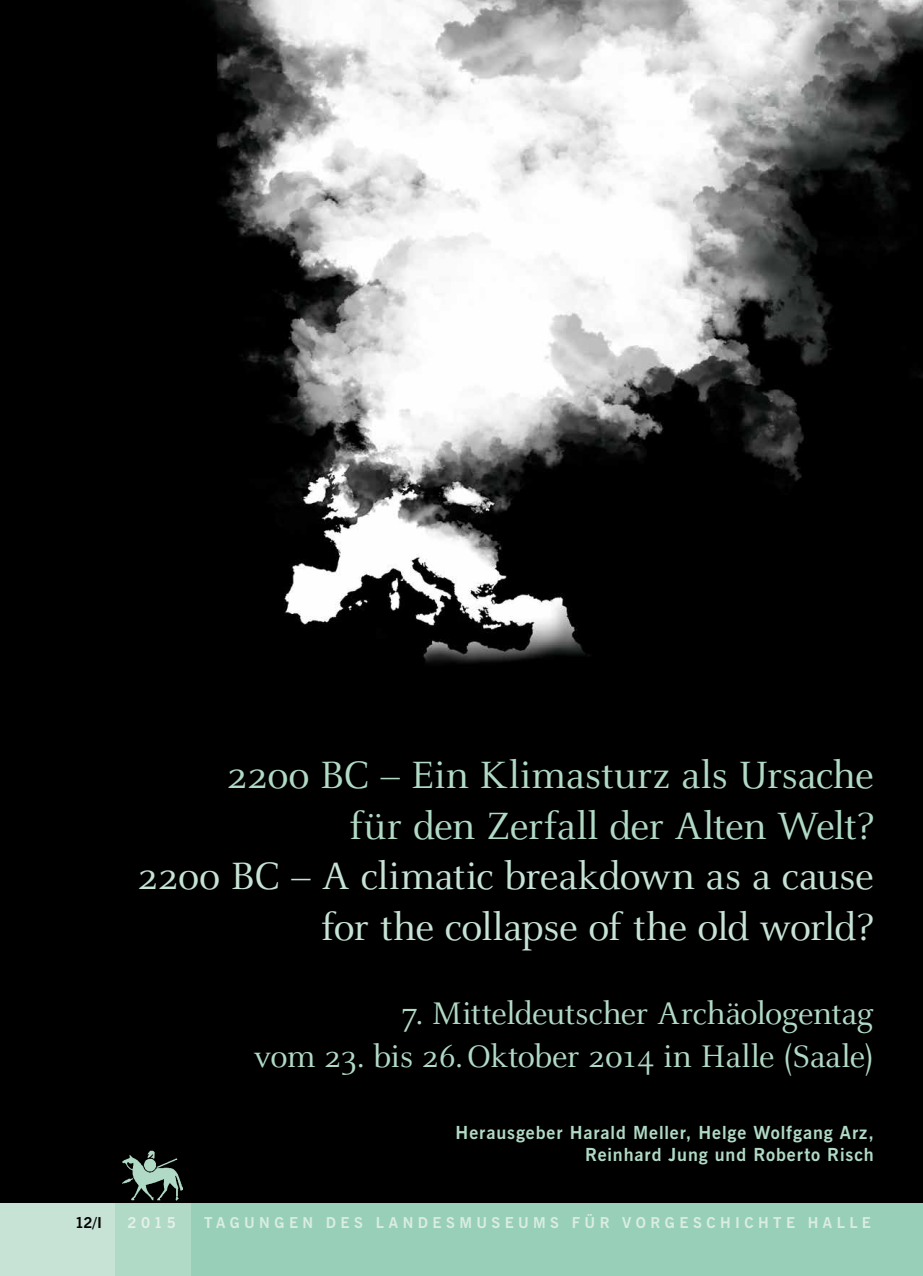
<style>
.page{position:relative;width:923px;height:1276px;background:#fff}
.page>*{position:absolute;margin:0;border:0;box-sizing:border-box;transform-origin:0 0}
.t1{font:42px/50.6px "Celeste";letter-spacing:-.015em;color:#c6e3d5;text-align:right}
.t2{font:34.5px/42.8px "Celeste";letter-spacing:-.02em;color:#b1dac6;text-align:right}
.t3{font:700 18px/21.6px "News Gothic BT";letter-spacing:.05em;color:#b1dac6;text-align:right}
.t4{font:700 15px "News Gothic BT";letter-spacing:.295em;color:#daede3}
.t5{font:700 15px "News Gothic BT";color:#000}
.t6{font:700 15px "News Gothic BT";color:#e4f1eb}
.s1{color:#b1dac6}
.s2{font-size:42.45px;color:#b1dac6}
.s3{font-size:42.45px}
.s4{font-size:35.55px}
</style>
<div class="page">
<div style="left:0;top:0;width:13px;height:1276px;background:#000"></div>
<div style="left:13px;top:0;width:910px;height:1276px;background:#000"></div>
<div style="left:0;top:1203px;width:13px;height:73px;background:#c6e3d5"></div>
<div style="left:13px;top:1203px;width:102px;height:73px;background:#c6e3d5"></div>
<div style="left:115px;top:1203px;width:76px;height:73px;background:#b1dac6"></div>
<div style="left:191px;top:1203px;width:732px;height:73px;background:#98cfb8"></div>
<img style="left:122px;top:1150px;width:60px;height:50px">
<img style="left:207px;top:0;width:716px;height:663px">
<p class="t1" style="left:138px;top:751px;width:738px"><span class="s1">22</span><span class="s2">oo</span> <span class="s1">BC – Ein Klimasturz als Ursache<br>für den Zerfall der Alten Welt?<br></span>22<span class="s3">oo</span> BC – A climatic breakdown as a cause for the collapse of the old world?</p>
<p class="t2" style="left:254px;top:992px;width:621px">7. Mitteldeutscher Archäologentag<br>vom 23. bis 26.Oktober 2<span class="s4">o</span>14 in Halle (Saale)</p>
<p class="t3" style="left:455px;top:1121px;width:420px">Herausgeber Harald Meller, Helge Wolfgang Arz,<br>Reinhard Jung und Roberto Risch</p>
<p class="t5" style="left:75px;top:1214px;width:28px">12/I</p>
<p class="t6" style="left:128px;top:1214px;width:50px">2015</p>
<p class="t4" style="left:204px;top:1214px;width:668px">TAGUNGEN DES LANDESMUSEUMS FÜR VORGESCHICHTE HALLE</p>
</div>
